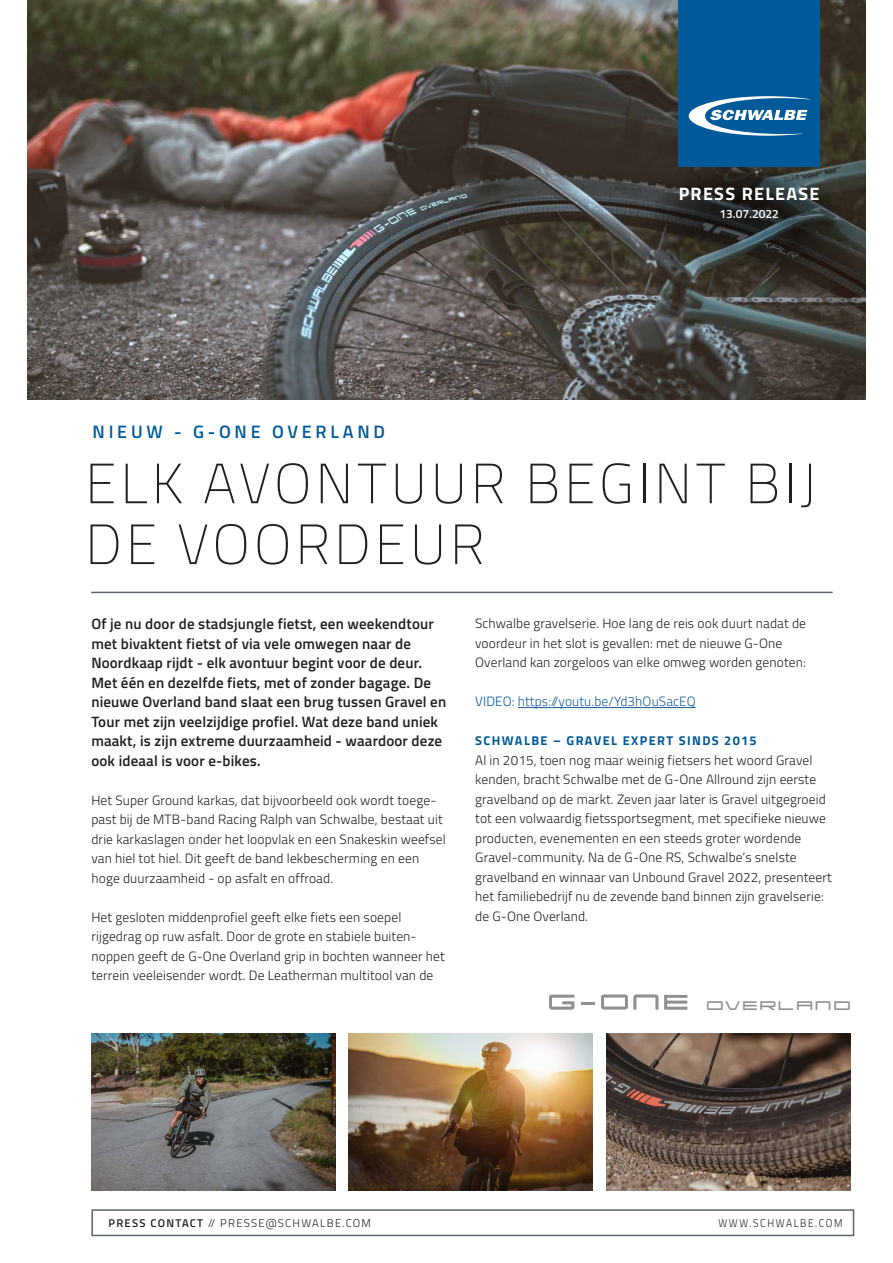
<style>
.page{position:relative;width:893px;height:1263px;background:#fff}
.page>*{position:absolute;margin:0;border:0;box-sizing:border-box;transform-origin:0 0}
.t1{font:100 56.55px/60.9px "Titillium";letter-spacing:.07em;color:#231f20}
.t2{font:600 18px "Titillium";letter-spacing:.21em;color:#005999}
.t3{font:700 18px "Titillium";letter-spacing:.07em;color:#fff}
.t4{font:17.55px "SCHWALBEMEDIUMONE";letter-spacing:.09em;color:#8e9091}
.t5{font:600 15px/19.5px "Titillium";letter-spacing:.01em;color:#231f20}
.t6{font:300 13.5px/19.5px "Titillium";letter-spacing:.01em;color:#231f20}
.t7{font:300 13.5px "Titillium";letter-spacing:.01em;color:#175d9e}
.t8{font:700 12.75px "Titillium";letter-spacing:.11em;color:#005999}
.t9{font:600 12px "Titillium";color:#fff}
.t10{font:300 11.25px "Titillium";letter-spacing:.11em;color:#231f20}
.t11{font:300 11.25px "Titillium";letter-spacing:.16em;color:#231f20;scale:.9 1}
.s1{color:#005999}
.s2{font-weight:600}
</style>
<div class="page">
<img style="left:28px;top:0;width:837px;height:400px">
<svg style="left:641px;top:162px;width:216px;height:157px;background:#353633"></svg>
<hr style="left:91px;top:592px;width:742px;height:1px;background:#5d6469">
<hr style="left:518px;top:707px;width:178px;height:1px;background:#175d9e">
<div style="left:678px;top:0;width:142px;height:167px;background:#005999"></div>
<svg style="left:689px;top:96px;width:121px;height:40px"></svg>
<img style="left:91px;top:1033px;width:244px;height:158px">
<img style="left:349px;top:1033px;width:244px;height:158px">
<img style="left:607px;top:1033px;width:243px;height:158px">
<svg style="left:549px;top:995px;width:25px;height:14px"></svg>
<svg style="left:581px;top:1002px;width:14px;height:2px"></svg>
<svg style="left:601px;top:995px;width:27px;height:14px"></svg>
<svg style="left:634px;top:995px;width:24px;height:14px"></svg>
<svg style="left:664px;top:995px;width:23px;height:14px"></svg>
<div style="left:91px;top:1209px;width:763px;height:27px;background:#fff;border:2px solid #5d6469"></div>
<h2 class="t2" style="left:93px;top:418px;width:294px">NIEUW - G-ONE OVERLAND</h2>
<h2 class="t3" style="left:679px;top:180px;width:142px">PRESS RELEASE</h2>
<p class="t9" style="left:719px;top:205px;width:61px">13.07.2022</p>
<h1 class="t1" style="left:85px;top:450px;width:732px">ELK AVONTUUR BEGINT BIJ<br>DE VOORDEUR</h1>
<p class="t5" style="left:91px;top:613px;width:356px">Of je nu door de stadsjungle fietst, een weekendtour met bivaktent fietst of via vele omwegen naar de Noordkaap rijdt - elk avontuur begint voor de deur.<br>Met één en dezelfde fiets, met of zonder bagage. De nieuwe Overland band slaat een brug tussen Gravel en Tour met zijn veelzijdige profiel. Wat deze band uniek maakt, is zijn extreme duurzaamheid - waardoor deze ook ideaal is voor e-bikes.</p>
<p class="t6" style="left:91px;top:789px;width:356px">Het Super Ground karkas, dat bijvoorbeeld ook wordt toege&shy;past bij de MTB-band Racing Ralph van Schwalbe, bestaat uit drie karkaslagen onder het loopvlak en een Snakeskin weefsel van hiel tot hiel. Dit geeft de band lekbescherming en een hoge duurzaamheid - op asfalt en offroad.</p>
<p class="t6" style="left:91px;top:906px;width:355px">Het gesloten middenprofiel geeft elke fiets een soepel rijgedrag op ruw asfalt. Door de grote en stabiele buiten&shy;noppen geeft de G-One Overland grip in bochten wanneer het terrein veeleisender wordt. De Leatherman multitool van de</p>
<p class="t6" style="left:475px;top:613px;width:332px">Schwalbe gravelserie. Hoe lang de reis ook duurt nadat de voordeur in het slot is gevallen: met de nieuwe G-One<br>Overland kan zorgeloos van elke omweg worden genoten:</p>
<p class="t7" style="left:475px;top:691px;width:222px"><span class="s1">VIDEO:</span> https://youtu.be/Yd3hOuSacEQ</p>
<p class="t8" style="left:475px;top:731px;width:283px">SCHWALBE – GRAVEL EXPERT SINDS 2015</p>
<p class="t6" style="left:475px;top:749px;width:358px">Al in 2015, toen nog maar weinig fietsers het woord Gravel kenden, bracht Schwalbe met de G-One Allround zijn eerste gravelband op de markt. Zeven jaar later is Gravel uitgegroeid tot een volwaardig fietssportsegment, met specifieke nieuwe producten, evenementen en een steeds groter wordende Gravel-community. Na de G-One RS, Schwalbe‘s snelste gravelband en winnaar van Unbound Gravel 2022, presenteert het familiebedrijf nu de zevende band binnen zijn gravelserie: de G-One Overland.</p>
<p class="t4" style="left:707px;top:995px;width:146px">OVERLAND</p>
<p class="t10" style="left:108px;top:1215px;width:264px"><span class="s2">PRESS CONTACT</span> // PRESSE@SCHWALBE.COM</p>
<p class="t11" style="left:718px;top:1215px;width:139px">WWW.SCHWALBE.COM</p>
</div>
